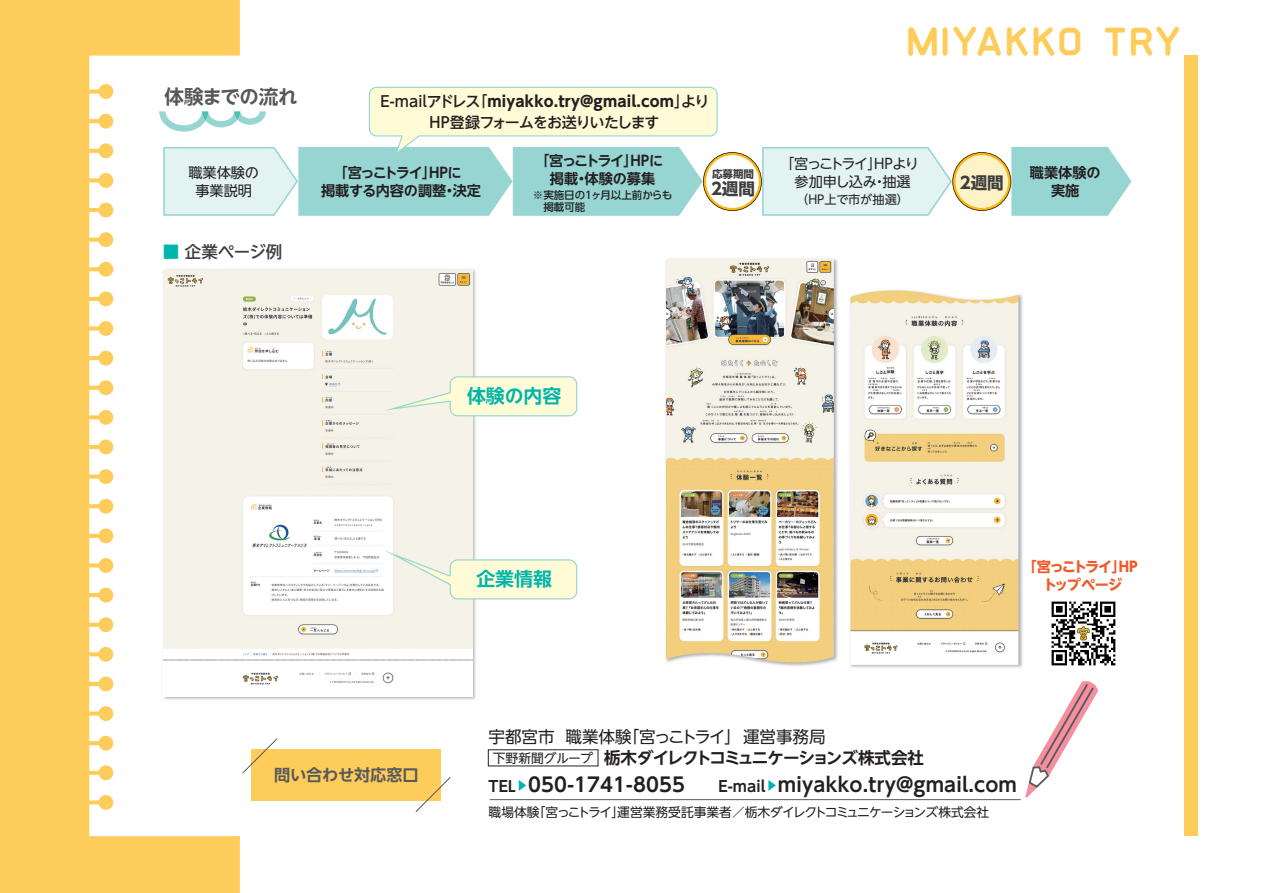
<style>
.page{position:relative;width:1263px;height:893px;background:#fff}
.page>*{position:absolute;margin:0;border:0;box-sizing:border-box;transform-origin:0 0}
.t1{font:37.5px "AB kokoro no 3";letter-spacing:-.08em;color:#fecc5b}
.t2{font:700 19.5px "UD Shin Go NT Pro De";letter-spacing:.01em;color:#231f20}
.t3{font:700 19.5px "UD Shin Go NT Pro De";letter-spacing:-.02em;color:#57585a}
.t4{font:700 18.9px "UD Shin Go NT Pro De";color:#00b5ac}
.t5{font:700 16.5px "UD Shin Go NT Pro De";letter-spacing:-.06em;color:#231f20}
.t6{font:16.5px "UD Shin Go NT Pro";color:#231f20}
.t7{font:500 16.5px "UD Shin Go NT Pro";letter-spacing:-.01em;color:#3e3e3f}
.t8{font:700 16.5px "UD Shin Go Pro";color:#3e3e3f}
.t9{font:700 16.2px "UD Shin Go NT Pro De";letter-spacing:-.005em;color:#57585a}
.t10{font:500 15px/21px "UD Shin Go NT Pro";letter-spacing:-.07em;color:#231f20;text-align:center}
.t11{font:700 14.1px/18px "UD Shin Go NT Pro De";letter-spacing:-.01em;color:#231f20;text-align:center}
.t12{font:700 14.1px/18px "UD Shin Go NT Pro De";letter-spacing:-.03em;color:#231f20;text-align:center}
.t13{font:14.1px/18px "UD Shin Go NT Pro";letter-spacing:-.075em;color:#231f20;text-align:center}
.t14{font:700 14.1px/18px "UD Shin Go NT Pro";letter-spacing:-.09em;color:#f15929;text-align:center}
.t15{font:14.1px/18px "UD Shin Go NT Pro";letter-spacing:-.015em;color:#231f20;text-align:center}
.t16{font:12.75px "UD Shin Go NT Pro";letter-spacing:-.055em;color:#231f20}
.t17{font:12.15px "UD Shin Go NT Pro";color:#231f20}
.t18{font:500 10.5px "UD Shin Go Pro";letter-spacing:-.005em;color:#231f20}
.t19{font:700 10.5px "UD Shin Go Pro";color:#3e3e3f}
.s1{font-weight:700}
.s2{color:#00b5ac}
.s3{font-family:"UD Shin Go NT Pro";font-weight:400;font-size:12.75px}
.s4{font-size:15px}
.s5{font-size:12px;color:#00b5ac}
</style>
<div class="page">
<div style="left:1183px;top:55px;width:14px;height:780px;background:#fecc5b"></div>
<svg style="left:0;top:0;width:240px;height:893px;fill:#fecc5b"></svg>
<svg style="left:1025px;top:681px;width:73px;height:117px"></svg>
<div style="left:251px;top:750px;width:190px;height:51px;background:#fecc5b"></div>
<svg style="left:242px;top:738px;width:36px;height:36px"></svg>
<svg style="left:415px;top:777px;width:36px;height:35px"></svg>
<hr style="left:490px;top:799px;width:531px;height:1px;background:#57585a">
<svg style="left:159px;top:87px;width:972px;height:129px"></svg>
<img style="left:665px;top:258px;width:173px;height:408px">
<img style="left:666px;top:259px;width:168px;height:403px">
<img style="left:850px;top:290px;width:173px;height:378px">
<img style="left:850px;top:291px;width:168px;height:9px">
<img style="left:1051px;top:601px;width:65px;height:65px">
<img style="left:161px;top:267px;width:317px;height:434px">
<img style="left:164px;top:271px;width:309px;height:426px">
<svg style="left:384px;top:376px;width:193px;height:40px"></svg>
<svg style="left:384px;top:550px;width:193px;height:49px"></svg>
<h2 class="t3" style="left:165px;top:81px;width:134px">体験までの流れ</h2>
<p class="t10" style="left:380px;top:90px;width:330px">E-mailアドレス「<span class="s1">miyakko.try@gmail.com</span>」より<br>HP登録フォームをお送りいたします</p>
<h1 class="t1" style="left:904px;top:22px;width:281px">MIYAKKO TRY</h1>
<p class="t15" style="left:188px;top:163px;width:72px">職業体験の事業説明</p>
<p class="t12" style="left:321px;top:163px;width:161px">「宮っこトライ」HPに<br>掲載する内容の調整・決定</p>
<p class="t7" style="left:163px;top:238px;width:121px"><span class="s2">■</span> 企業ページ例</p>
<p class="t11" style="left:535px;top:152px;width:130px">「宮っこトライ」HPに掲載・体験の募集</p>
<p class="t11" style="left:1030px;top:163px;width:72px">職業体験の実施</p>
<p class="t13" style="left:780px;top:155px;width:140px">「宮っこトライ」HPより参加申し込み・抽選</p>
<p class="t19" style="left:712px;top:165px;width:43px">応募期間</p>
<p class="t8" style="left:711px;top:175px;width:45px">2週間</p>
<p class="t8" style="left:960px;top:169px;width:45px">2週間</p>
<p class="t18" style="left:533px;top:186px;width:141px">※実施日の1ヶ月以上前からも</p>
<p class="t17" style="left:796px;top:189px;width:114px">（HP上で市が抽選）</p>
<p class="t18" style="left:533px;top:198px;width:54px">　掲載可能</p>
<p class="t4" style="left:467px;top:380px;width:96px">体験の内容</p>
<p class="t9" style="left:274px;top:761px;width:146px">問い合わせ対応窓口</p>
<p class="t4" style="left:476px;top:563px;width:77px">企業情報</p>
<p class="t14" style="left:1023px;top:558px;width:117px">「宮っこトライ」HPトップページ</p>
<p class="t6" style="left:489px;top:723px;width:338px">宇都宮市 職業体験「宮っこトライ」 運営事務局</p>
<p class="t5" style="left:493px;top:744px;width:433px"><span class="s3">下野新聞グループ</span> 栃木ダイレクトコミュニケーションズ株式会社</p>
<h2 class="t2" style="left:489px;top:768px;width:530px"><span class="s4">TEL</span><span class="s5">▶</span>050-1741-8055　 <span class="s4">E-mail</span><span class="s5">▶</span>miyakko.try@gmail.com</h2>
<p class="t16" style="left:489px;top:802px;width:502px">職場体験「宮っこトライ」運営業務受託事業者／栃木ダイレクトコミュニケーションズ株式会社</p>
</div>
